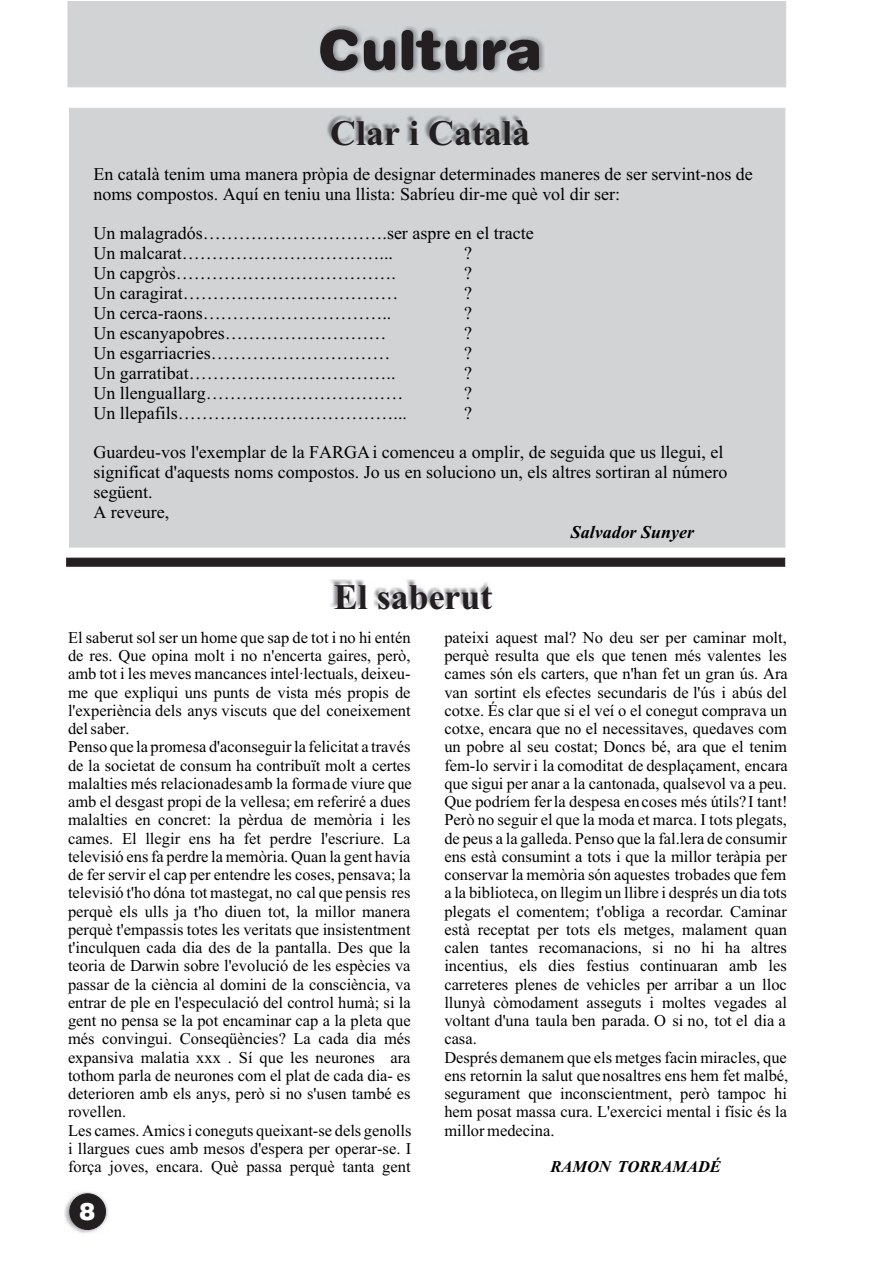
<style>
.page{position:relative;width:893px;height:1263px;background:#fff}
.page>*{position:absolute;margin:0;border:0;box-sizing:border-box;transform-origin:0 0}
.t1{font:54.6px "Swis 721 Blk Rnd BT";color:#231f20}
.t2{font:700 36px "Times New Roman";color:#231f20}
.t3{font:24px "Swis 721 Blk Rnd BT";color:#fff}
.t4{font:18px/20px "Times New Roman";color:#000}
.t5{font:italic 700 18px "Times New Roman";color:#000}
.t6{font:16.5px/18.3px "Times New Roman";color:#000}
.t7{font:italic 700 16.5px "Times New Roman";color:#000}
</style>
<div class="page">
<div style="left:68px;top:2px;width:717px;height:85px;background:#d1d3d4"></div>
<img style="left:317px;top:25px;width:227px;height:48px">
<img style="left:65px;top:1192px;width:44px;height:41px">
<div style="left:70px;top:1194px;width:36px;height:36px;background:#231f20;border:1px solid #231f20;border-radius:50%"></div>
<div style="left:69px;top:108px;width:716px;height:439px;background:#d1d3d4"></div>
<img style="left:327px;top:115px;width:199px;height:28px">
<img style="left:330px;top:579px;width:161px;height:28px">
<div style="left:66px;top:558px;width:718px;height:8px;background:#231f20"></div>
<h1 class="t1" style="left:318px;top:30px;width:226px">Cultura</h1>
<h2 class="t2" style="left:330px;top:121px;width:201px">Clar i Català</h2>
<p class="t4" style="left:93px;top:165px;width:661px">En català tenim uma manera pròpia de designar determinades maneres de ser servint-nos de noms compostos. Aquí en teniu una llista: Sabríeu dir-me què vol dir ser:</p>
<p class="t4" style="left:93px;top:225px;width:442px">Un malagradós………………………….ser aspre en el tracte<br>Un malcarat……………………………...</p>
<p class="t4" style="left:464px;top:245px;width:9px">?</p>
<p class="t4" style="left:93px;top:265px;width:304px">Un capgròs……………………………….</p>
<p class="t4" style="left:464px;top:265px;width:9px">?</p>
<p class="t4" style="left:93px;top:285px;width:306px">Un caragirat………………………………</p>
<p class="t4" style="left:464px;top:285px;width:9px">?</p>
<p class="t4" style="left:93px;top:305px;width:299px">Un cerca-raons…………………………..</p>
<p class="t4" style="left:464px;top:305px;width:9px">?</p>
<p class="t4" style="left:93px;top:325px;width:294px">Un escanyapobres………………………</p>
<p class="t4" style="left:464px;top:325px;width:9px">?</p>
<p class="t4" style="left:93px;top:345px;width:298px">Un esgarriacries…………………………</p>
<p class="t4" style="left:464px;top:345px;width:9px">?</p>
<p class="t4" style="left:93px;top:364px;width:303px">Un garratibat……………………………..</p>
<p class="t4" style="left:464px;top:364px;width:9px">?</p>
<p class="t4" style="left:93px;top:384px;width:311px">Un llenguallarg……………………………</p>
<p class="t4" style="left:464px;top:384px;width:9px">?</p>
<p class="t4" style="left:93px;top:404px;width:315px">Un llepafils………………………………...</p>
<p class="t4" style="left:464px;top:404px;width:9px">?</p>
<p class="t4" style="left:93px;top:444px;width:635px">Guardeu-vos l'exemplar de la FARGA i comenceu a omplir, de seguida que us llegui, el significat d'aquests noms compostos. Jo us en soluciono un, els altres sortiran al número següent.<br>A reveure,</p>
<p class="t5" style="left:570px;top:526px;width:125px">Salvador Sunyer</p>
<h2 class="t2" style="left:334px;top:585px;width:160px">El saberut</h2>
<p class="t6" style="left:68px;top:630px;width:344px">El saberut sol ser un home que sap de tot i no hi entén</p>
<p class="t6" style="left:444px;top:630px;width:344px">pateixi aquest mal? No deu ser per caminar molt,</p>
<p class="t6" style="left:68px;top:648px;width:344px">de res. Que opina molt i no n'encerta gaires, però,</p>
<p class="t6" style="left:444px;top:648px;width:344px">perquè resulta que els que tenen més valentes les</p>
<p class="t6" style="left:68px;top:666px;width:344px">amb tot i les meves mancances intel·lectuals, deixeu-</p>
<p class="t6" style="left:444px;top:666px;width:345px">cames són els carters, que n'han fet un gran ús. Ara</p>
<p class="t6" style="left:68px;top:685px;width:344px">me que expliqui uns punts de vista més propis de</p>
<p class="t6" style="left:444px;top:685px;width:344px">van sortint els efectes secundaris de l'ús i abús del</p>
<p class="t6" style="left:68px;top:703px;width:344px">l'experiència dels anys viscuts que del coneixement</p>
<p class="t6" style="left:444px;top:703px;width:344px">cotxe. És clar que si el veí o el conegut comprava un</p>
<p class="t6" style="left:68px;top:721px;width:63px">del saber.</p>
<p class="t6" style="left:444px;top:721px;width:344px">cotxe, encara que no el necessitaves, quedaves com</p>
<p class="t6" style="left:68px;top:739px;width:344px">Penso que la promesa d'aconseguir la felicitat a través</p>
<p class="t6" style="left:444px;top:739px;width:344px">un pobre al seu costat; Doncs bé, ara que el tenim</p>
<p class="t6" style="left:68px;top:758px;width:344px">de la societat de consum ha contribuït molt a certes</p>
<p class="t6" style="left:444px;top:758px;width:345px">fem-lo servir i la comoditat de desplaçament, encara</p>
<p class="t6" style="left:68px;top:776px;width:345px">malalties més relacionades amb la forma de viure que</p>
<p class="t6" style="left:444px;top:776px;width:344px">que sigui per anar a la cantonada, qualsevol va a peu.</p>
<p class="t6" style="left:68px;top:794px;width:344px">amb el desgast propi de la vellesa; em referiré a dues</p>
<p class="t6" style="left:444px;top:794px;width:344px">Que podríem fer la despesa en coses més útils? I tant!</p>
<p class="t6" style="left:68px;top:812px;width:344px">malalties en concret: la pèrdua de memòria i les</p>
<p class="t6" style="left:444px;top:812px;width:344px">Però no seguir el que la moda et marca. I tots plegats,</p>
<p class="t6" style="left:68px;top:831px;width:344px">cames. El llegir ens ha fet perdre l'escriure. La</p>
<p class="t6" style="left:444px;top:831px;width:344px">de peus a la galleda. Penso que la fal.lera de consumir</p>
<p class="t6" style="left:68px;top:849px;width:344px">televisió ens fa perdre la memòria. Quan la gent havia</p>
<p class="t6" style="left:444px;top:849px;width:344px">ens està consumint a tots i que la millor teràpia per</p>
<p class="t6" style="left:68px;top:867px;width:344px">de fer servir el cap per entendre les coses, pensava; la</p>
<p class="t6" style="left:444px;top:867px;width:343px">conservar la memòria són aquestes trobades que fem</p>
<p class="t6" style="left:68px;top:885px;width:344px">televisió t'ho dóna tot mastegat, no cal que pensis res</p>
<p class="t6" style="left:444px;top:885px;width:344px">a la biblioteca, on llegim un llibre i després un dia tots</p>
<p class="t6" style="left:68px;top:904px;width:344px">perquè els ulls ja t'ho diuen tot, la millor manera</p>
<p class="t6" style="left:444px;top:904px;width:344px">plegats el comentem; t'obliga a recordar. Caminar</p>
<p class="t6" style="left:68px;top:922px;width:344px">perquè t'empassis totes les veritats que insistentment</p>
<p class="t6" style="left:444px;top:922px;width:344px">està receptat per tots els metges, malament quan</p>
<p class="t6" style="left:68px;top:940px;width:344px">t'inculquen cada dia des de la pantalla. Des que la</p>
<p class="t6" style="left:444px;top:940px;width:344px">calen tantes recomanacions, si no hi ha altres</p>
<p class="t6" style="left:68px;top:958px;width:344px">teoria de Darwin sobre l'evolució de les espècies va</p>
<p class="t6" style="left:444px;top:958px;width:344px">incentius, els dies festius continuaran amb les</p>
<p class="t6" style="left:68px;top:976px;width:344px">passar de la ciència al domini de la consciència, va</p>
<p class="t6" style="left:444px;top:976px;width:344px">carreteres plenes de vehicles per arribar a un lloc</p>
<p class="t6" style="left:68px;top:995px;width:344px">entrar de ple en l'especulació del control humà; si la</p>
<p class="t6" style="left:444px;top:995px;width:344px">llunyà còmodament asseguts i moltes vegades al</p>
<p class="t6" style="left:68px;top:1013px;width:344px">gent no pensa se la pot encaminar cap a la pleta que</p>
<p class="t6" style="left:444px;top:1013px;width:343px">voltant d'una taula ben parada. O si no, tot el dia a</p>
<p class="t6" style="left:68px;top:1031px;width:344px">més convingui. Conseqüències? La cada dia més</p>
<p class="t6" style="left:444px;top:1031px;width:34px">casa.</p>
<p class="t6" style="left:68px;top:1049px;width:344px">expansiva malatia xxx . Sí que les neurones ara</p>
<p class="t6" style="left:444px;top:1049px;width:344px">Després demanem que els metges facin miracles, que</p>
<p class="t6" style="left:68px;top:1068px;width:344px">tothom parla de neurones com el plat de cada dia- es</p>
<p class="t6" style="left:444px;top:1068px;width:345px">ens retornin la salut que nosaltres ens hem fet malbé,</p>
<p class="t6" style="left:68px;top:1086px;width:344px">deterioren amb els anys, però si no s'usen també es</p>
<p class="t6" style="left:444px;top:1086px;width:344px">segurament que inconscientment, però tampoc hi</p>
<p class="t6" style="left:68px;top:1104px;width:60px">rovellen.</p>
<p class="t6" style="left:444px;top:1104px;width:344px">hem posat massa cura. L'exercici mental i físic és la</p>
<p class="t6" style="left:68px;top:1122px;width:345px">Les cames. Amics i coneguts queixant-se dels genolls</p>
<p class="t6" style="left:444px;top:1122px;width:112px">millor medecina.</p>
<p class="t6" style="left:68px;top:1141px;width:345px">i llargues cues amb mesos d'espera per operar-se. I força joves, encara. Què passa perquè tanta gent</p>
<p class="t7" style="left:550px;top:1161px;width:172px">RAMON TORRAMADÉ</p>
<h3 class="t3" style="left:79px;top:1202px;width:17px">8</h3>
</div>
